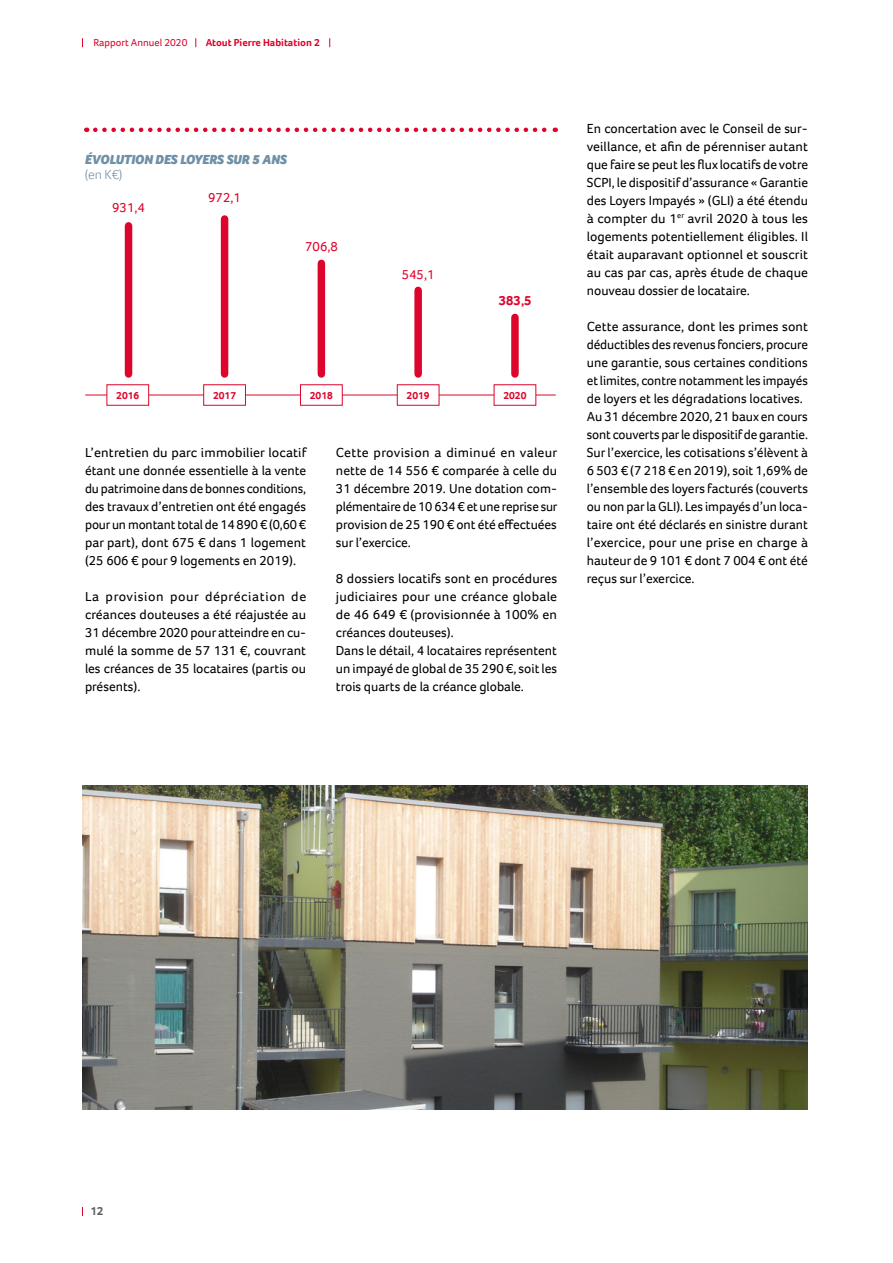
<style>
.page{position:relative;width:893px;height:1263px;background:#fff}
.page>*{position:absolute;margin:0;border:0;box-sizing:border-box;transform-origin:0 0}
.t1{font:13.5px/18px "Foco";color:#000;text-align:justify}
.t2{font:italic 900 13.5px "Foco";letter-spacing:-.01em;color:#6f90a7}
.t3{font:13.5px "Foco";color:#dd052b}
.t4{font:300 13.5px "Foco";color:#6f90a7}
.t5{font:700 13.5px "Foco";color:#dd052b}
.t6{font:700 12px "Foco";color:#616160}
.t7{font:700 10.5px "Foco";color:#dd052b}
.t8{font:10.5px "Foco";color:#dd052b}
</style>
<div class="page">
<svg style="left:95px;top:128px;width:461px;height:4px"></svg>
<hr style="left:85px;top:395px;width:471px;height:1px;background:#dd052b">
<div style="left:107px;top:385px;width:42px;height:20px;background:#fff"></div>
<div style="left:107px;top:384px;width:42px;height:22px;border:1px solid #dd052b"></div>
<div style="left:204px;top:385px;width:41px;height:20px;background:#fff"></div>
<div style="left:203px;top:384px;width:43px;height:22px;border:1px solid #dd052b"></div>
<div style="left:300px;top:385px;width:42px;height:20px;background:#fff"></div>
<div style="left:300px;top:384px;width:43px;height:22px;border:1px solid #dd052b"></div>
<div style="left:397px;top:385px;width:42px;height:20px;background:#fff"></div>
<div style="left:397px;top:384px;width:42px;height:22px;border:1px solid #dd052b"></div>
<div style="left:494px;top:385px;width:42px;height:20px;background:#fff"></div>
<div style="left:494px;top:384px;width:42px;height:22px;border:1px solid #dd052b"></div>
<div style="left:511px;top:317px;width:8px;height:57px;background:#dd052b"></div>
<div style="left:125px;top:226px;width:7px;height:148px;background:#dd052b"></div>
<div style="left:221px;top:219px;width:7px;height:155px;background:#dd052b"></div>
<div style="left:318px;top:263px;width:7px;height:111px;background:#dd052b"></div>
<div style="left:414px;top:290px;width:8px;height:84px;background:#dd052b"></div>
<img style="left:83px;top:786px;width:725px;height:324px">
<p class="t8" style="left:94px;top:35px;width:95px">Rapport Annuel 2020</p>
<p class="t7" style="left:206px;top:35px;width:116px">Atout Pierre Habitation 2</p>
<p class="t2" style="left:85px;top:151px;width:203px">ÉVOLUTION DES LOYERS SUR 5 ANS</p>
<p class="t4" style="left:85px;top:166px;width:39px">(en K€)</p>
<p class="t3" style="left:112px;top:198px;width:34px">931,4</p>
<p class="t3" style="left:208px;top:189px;width:34px">972,1</p>
<p class="t3" style="left:305px;top:238px;width:34px">706,8</p>
<p class="t3" style="left:402px;top:265px;width:34px">545,1</p>
<p class="t5" style="left:499px;top:292px;width:34px">383,5</p>
<p class="t7" style="left:116px;top:388px;width:25px">2016</p>
<p class="t7" style="left:213px;top:388px;width:25px">2017</p>
<p class="t7" style="left:310px;top:388px;width:25px">2018</p>
<p class="t7" style="left:407px;top:388px;width:25px">2019</p>
<p class="t7" style="left:503px;top:388px;width:25px">2020</p>
<p class="t1" style="left:85px;top:443px;width:223px">L’entretien du parc immobilier locatif étant une donnée essentielle à la vente du patrimoine dans de bonnes conditions, des travaux d’entretien ont été engagés pour un montant total de 14 890 € (0,60 € par part), dont 675 € dans 1 logement (25 606 € pour 9 logements en 2019).</p>
<p class="t1" style="left:85px;top:587px;width:223px">La provision pour dépréciation de créances douteuses a été réajustée au 31 décembre 2020 pour atteindre en cu&shy;mulé la somme de 57 131 €, couvrant les créances de 35 locataires (partis ou présents).</p>
<p class="t1" style="left:336px;top:443px;width:223px">Cette provision a diminué en valeur nette de 14 556 € comparée à celle du 31 décembre 2019. Une dotation com&shy;plémentaire de 10 634 € et une reprise sur provision de 25 190 € ont été effectuées sur l’exercice.</p>
<p class="t1" style="left:336px;top:569px;width:223px;text-align:left">8 dossiers locatifs sont en procédures judiciaires pour une créance globale de 46 649 € (provisionnée à 100% en créances douteuses).<br>Dans le détail, 4 locataires représentent un impayé de global de 35 290 €, soit les trois quarts de la créance globale.</p>
<p class="t1" style="left:587px;top:119px;width:223px">En concertation avec le Conseil de sur&shy;veillance, et afin de pérenniser autant que faire se peut les flux locatifs de votre SCPI, le dispositif d’assurance « Garantie des Loyers Impayés » (GLI) a été étendu à compter du 1<sup>er</sup> avril 2020 à tous les logements potentiellement éligibles. Il était auparavant optionnel et souscrit au cas par cas, après étude de chaque nouveau dossier de locataire.</p>
<p class="t1" style="left:587px;top:317px;width:223px;text-align:left">Cette assurance, dont les primes sont déductibles des revenus fonciers, procure une garantie, sous certaines conditions et limites, contre notamment les impayés de loyers et les dégradations locatives.<br>Au 31 décembre 2020, 21 baux en cours sont couverts par le dispositif de garantie.<br>Sur l’exercice, les cotisations s’élèvent à 6 503 € (7 218 € en 2019), soit 1,69% de l’ensemble des loyers facturés (couverts ou non par la GLI). Les impayés d’un loca&shy;taire ont été déclarés en sinistre durant l’exercice, pour une prise en charge à hauteur de 9 101 € dont 7 004 € ont été reçus sur l’exercice.</p>
<p class="t6" style="left:90px;top:1203px;width:15px">12</p>
</div>
